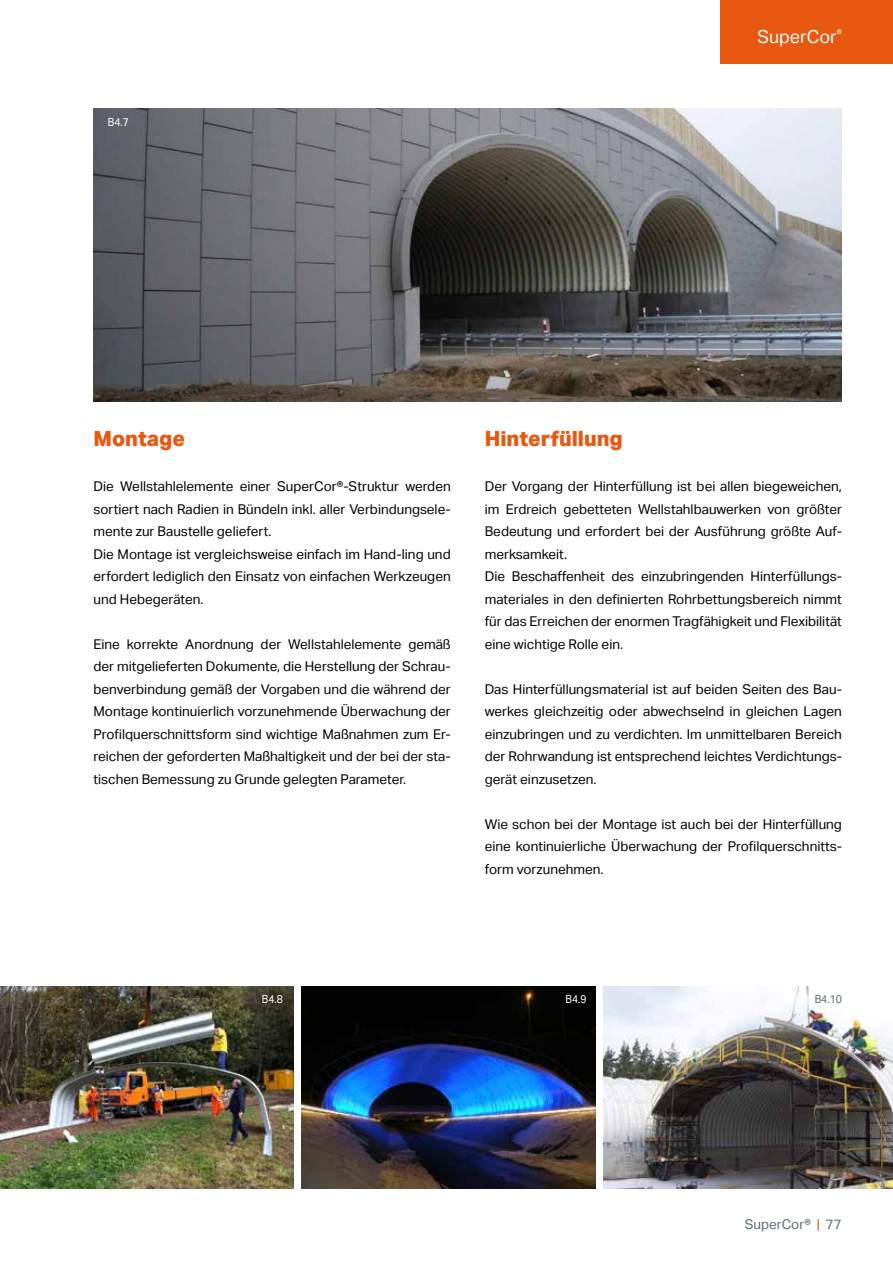
<style>
.page{position:relative;width:893px;height:1263px;background:#fff}
.page>*{position:absolute;margin:0;border:0;box-sizing:border-box;transform-origin:0 0}
.t1{font:800 21px "Aktiv Grotesk";color:#e85811}
.t2{font:18px "Aktiv Grotesk";color:#fff}
.t3{font:13.5px/22.5px "Aktiv Grotesk";color:#000;text-align:justify}
.t4{font:13.5px "Aktiv Grotesk";color:#5b6b77}
.t5{font:11.25px "Aktiv Grotesk";color:#fff;scale:.92 1}
.t6{font:11.25px "Aktiv Grotesk";color:#5b6b77;scale:.92 1}
.s1{color:#e85811}
</style>
<div class="page">
<img style="left:0;top:986px;width:293px;height:202px">
<img style="left:302px;top:986px;width:293px;height:202px">
<img style="left:604px;top:986px;width:289px;height:202px">
<img style="left:94px;top:109px;width:748px;height:292px">
<div style="left:721px;top:0;width:172px;height:64px;background:#e85811"></div>
<p class="t5" style="left:108px;top:116px;width:24px">B4.7</p>
<h2 class="t2" style="left:757px;top:26px;width:86px">SuperCor<sup>®</sup></h2>
<h1 class="t1" style="left:94px;top:427px;width:93px">Montage</h1>
<p class="t3" style="left:94px;top:475px;width:359px;text-align:left">Die Wellstahlelemente einer SuperCor®-Struktur werden sortiert nach Radien in Bündeln inkl. aller Verbindungsele&shy;mente zur Baustelle geliefert.<br>Die Montage ist vergleichsweise einfach im Hand-ling und erfordert lediglich den Einsatz von einfachen Werkzeugen und Hebegeräten.</p>
<p class="t3" style="left:94px;top:633px;width:359px">Eine korrekte Anordnung der Wellstahlelemente gemäß der mitgelieferten Dokumente, die Herstellung der Schrau&shy;benverbindung gemäß der Vorgaben und die während der Montage kontinuierlich vorzunehmende Überwachung der Profilquerschnittsform sind wichtige Maßnahmen zum Er&shy;reichen der geforderten Maßhaltigkeit und der bei der sta&shy;tischen Bemessung zu Grunde gelegten Parameter.</p>
<h1 class="t1" style="left:485px;top:427px;width:140px">Hinterfüllung</h1>
<p class="t3" style="left:485px;top:475px;width:359px;text-align:left">Der Vorgang der Hinterfüllung ist bei allen biegeweichen, im Erdreich gebetteten Wellstahlbauwerken von größter Bedeutung und erfordert bei der Ausführung größte Auf&shy;merksamkeit.<br>Die Beschaffenheit des einzubringenden Hinterfüllungs&shy;materiales in den definierten Rohrbettungsbereich nimmt für das Erreichen der enormen Tragfähigkeit und Flexibilität eine wichtige Rolle ein.</p>
<p class="t3" style="left:485px;top:678px;width:359px">Das Hinterfüllungsmaterial ist auf beiden Seiten des Bau&shy;werkes gleichzeitig oder abwechselnd in gleichen Lagen einzubringen und zu verdichten. Im unmittelbaren Bereich der Rohrwandung ist entsprechend leichtes Verdichtungs&shy;gerät einzusetzen.</p>
<p class="t3" style="left:485px;top:813px;width:359px">Wie schon bei der Montage ist auch bei der Hinterfüllung eine kontinuierliche Überwachung der Profilquerschnitts&shy;form vorzunehmen.</p>
<p class="t5" style="left:262px;top:992px;width:24px">B4.8</p>
<p class="t5" style="left:566px;top:992px;width:24px">B4.9</p>
<p class="t6" style="left:815px;top:992px;width:31px">B4.10</p>
<p class="t4" style="left:745px;top:1216px;width:99px">SuperCor® <span class="s1">|</span> 77</p>
</div>
